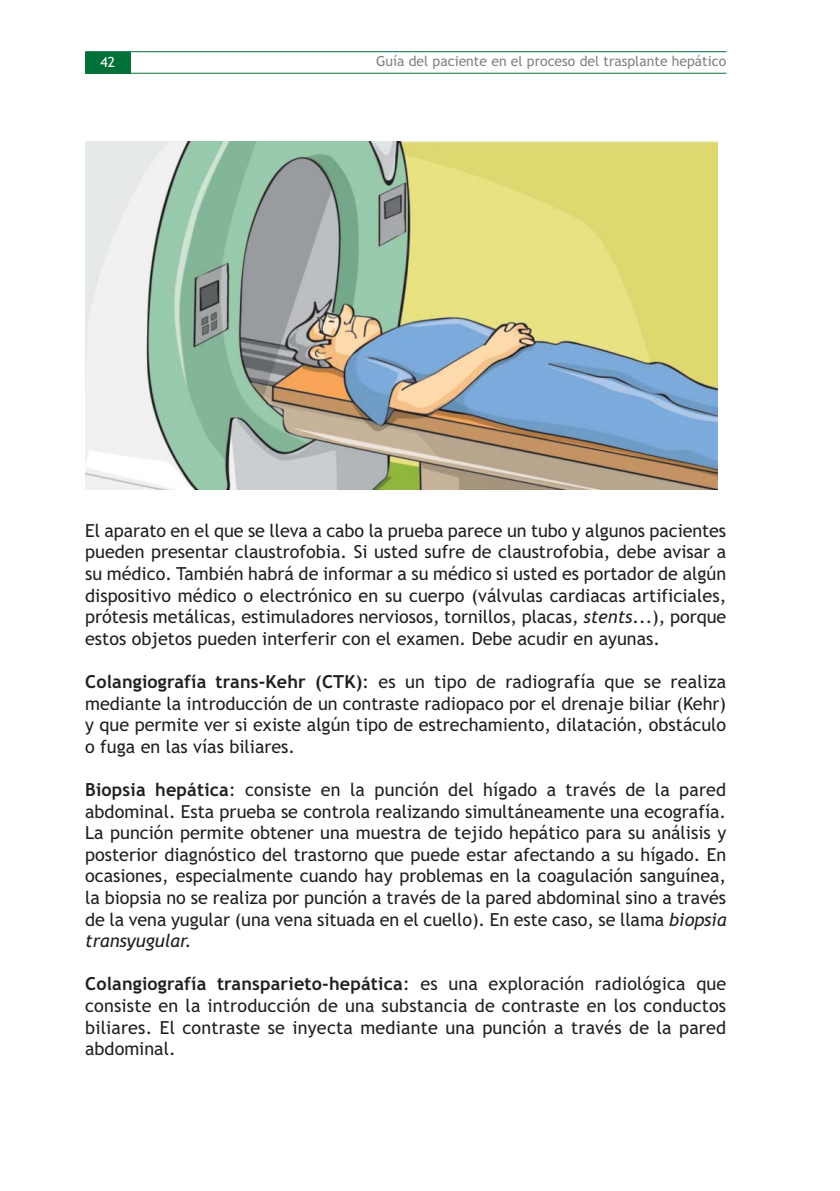
<style>
.page{position:relative;width:840px;height:1191px;background:#fff}
.page>*{position:absolute;margin:0;border:0;box-sizing:border-box;transform-origin:0 0}
.t1{font:18px/21.6px "Trebuchet MS";color:#231f20;text-align:justify}
.t2{font:14px "Trebuchet MS";color:#808285}
.t3{font:14px "Trebuchet MS";color:#fff}
.s1{font-style:italic}
.s2{font-weight:700}
</style>
<div class="page">
<hr style="left:85px;top:73px;width:641px;height:1px;background:#027139">
<hr style="left:85px;top:51px;width:641px;height:1px;background:#027139">
<div style="left:85px;top:52px;width:46px;height:22px;background:#027139"></div>
<img style="left:85px;top:142px;width:632px;height:347px">
<p class="t3" style="left:101px;top:56px;width:16px">42</p>
<p class="t2" style="left:376px;top:56px;width:351px">Guía del paciente en el proceso del trasplante hepático</p>
<p class="t1" style="left:85px;top:521px;width:642px">El aparato en el que se lleva a cabo la prueba parece un tubo y algunos pacientes pueden presentar claustrofobia. Si usted sufre de claustrofobia, debe avisar a su médico. También habrá de informar a su médico si usted es portador de algún dispositivo médico o electrónico en su cuerpo (válvulas cardiacas artificiales, prótesis metálicas, estimuladores nerviosos, tornillos, placas, <span class="s1">stents</span>...), porque estos objetos pueden interferir con el examen. Debe acudir en ayunas.</p>
<p class="t1" style="left:85px;top:672px;width:642px"><span class="s2">Colangiografía trans-Kehr (CTK)</span>: es un tipo de radiografía que se realiza mediante la introducción de un contraste radiopaco por el drenaje biliar (Kehr) y que permite ver si existe algún tipo de estrechamiento, dilatación, obstáculo o fuga en las vías biliares.</p>
<p class="t1" style="left:85px;top:780px;width:642px"><span class="s2">Biopsia hepática</span>: consiste en la punción del hígado a través de la pared abdominal. Esta prueba se controla realizando simultáneamente una ecografía.<br>La punción permite obtener una muestra de tejido hepático para su análisis y posterior diagnóstico del trastorno que puede estar afectando a su hígado. En ocasiones, especialmente cuando hay problemas en la coagulación sanguínea, la biopsia no se realiza por punción a través de la pared abdominal sino a través de la vena yugular (una vena situada en el cuello). En este caso, se llama <span class="s1">biopsia transyugular.</span></p>
<p class="t1" style="left:85px;top:975px;width:642px"><span class="s2">Colangiografía transparieto-hepática</span>: es una exploración radiológica que consiste en la introducción de una substancia de contraste en los conductos biliares. El contraste se inyecta mediante una punción a través de la pared abdominal.</p>
</div>
